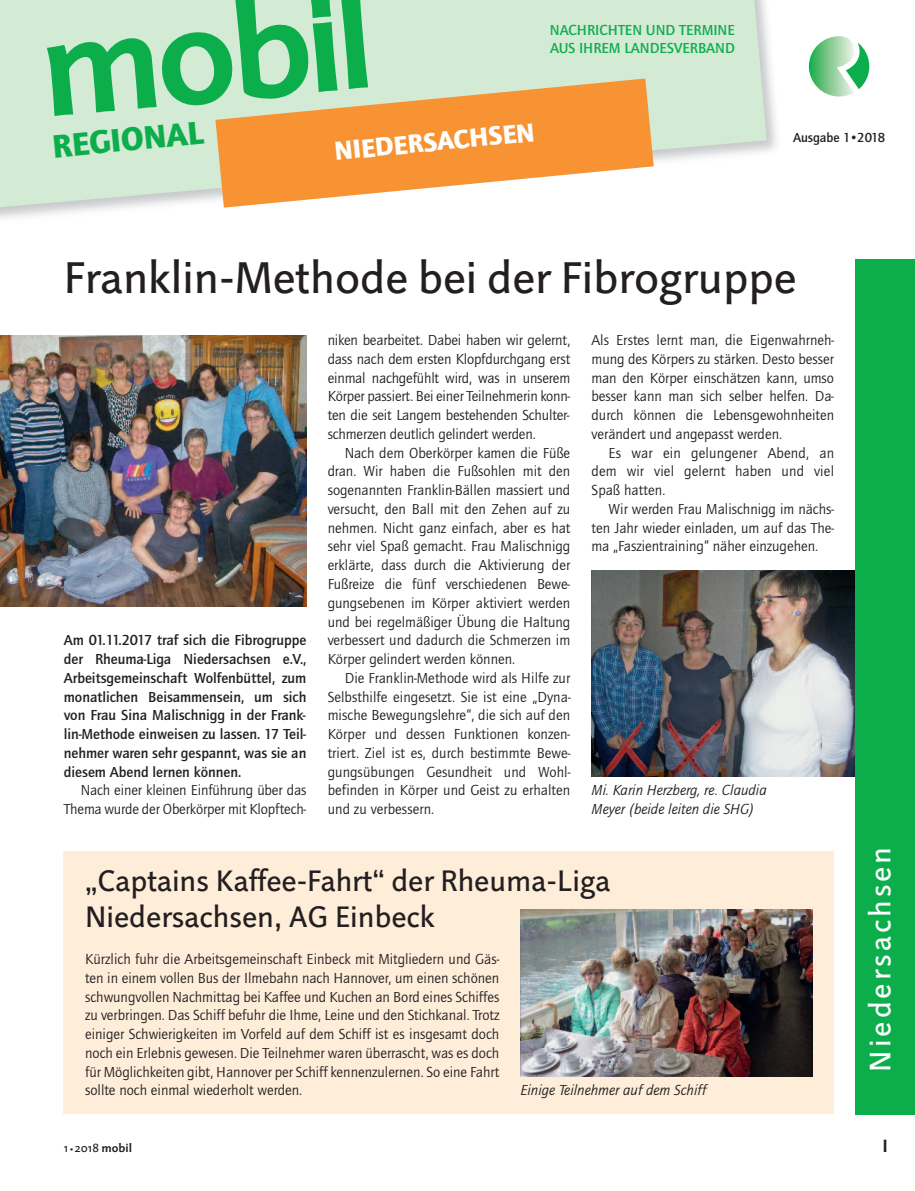
<style>
.page{position:relative;width:915px;height:1191px;background:#fff}
.page>*{position:absolute;margin:0;border:0;box-sizing:border-box;transform-origin:0 0}
.t1{font:45px "Linotype Projekt";color:#231f20}
.t2{font:900 33.6px "Quay Sans ITC";color:#0cae4c}
.t3{font:30px/36px "Linotype Projekt";color:#231f20}
.t4{font:30px "Linotype Projekt";letter-spacing:.1em;color:#fff}
.t5{font:900 27px "Quay Sans ITC";color:#fff}
.t6{font:700 18px "Linotype Projekt";color:#231f20}
.t7{font:15px/18.8px "Quay Sans ITC";color:#231f20;text-align:justify}
.t8{font:500 15px/18.8px "Quay Sans ITC";color:#231f20;text-align:justify}
.t9{font:italic 15px/18.8px "Quay Sans ITC";color:#231f20}
.t10{font:500 15px/18px "Quay Sans ITC";color:#0cae4c}
.t11{font:500 13.5px "Quay Sans ITC";color:#231f20}
.t12{font:12px "Linotype Projekt";color:#231f20}
.s1{font-size:9px}
.s2{font-weight:700}
</style>
<div class="page">
<img style="left:591px;top:570px;width:263px;height:206px">
<svg style="left:0;top:0;width:766px;height:210px;background:#d7ebd8"></svg>
<svg style="left:47px;top:0;width:321px;height:116px;background:#82d19c"></svg>
<svg style="left:215px;top:78px;width:438px;height:130px;fill:#f79332"></svg>
<svg style="left:808px;top:36px;width:61px;height:61px"></svg>
<img style="left:0;top:335px;width:306px;height:272px">
<div style="left:854px;top:259px;width:60px;height:855px;background:#0cae4c"></div>
<div style="left:64px;top:851px;width:769px;height:263px;background:#feedd9"></div>
<img style="left:520px;top:909px;width:292px;height:167px">
<p class="t10" style="left:549px;top:22px;width:186px">NACHRICHTEN UND TERMINE<br>AUS IHREM LANDESVERBAND</p>
<h2 class="t2" style="left:51px;top:133px;width:153px;rotate:-5deg">REGIONAL</h2>
<p class="t11" style="left:792px;top:132px;width:93px">Ausgabe 1•2018</p>
<h3 class="t5" style="left:334px;top:140px;width:202px;rotate:-5deg">NIEDERSACHSEN</h3>
<h1 class="t1" style="left:64px;top:262px;width:734px">Franklin-Methode bei der Fibrogruppe</h1>
<p class="t8" style="left:64px;top:632px;width:244px">Am 01.11.2017 traf sich die Fibrogruppe der Rheuma-Liga Niedersachsen e.V., Arbeitsgemeinschaft Wolfenbüttel, zum monatlichen Beisammensein, um sich von Frau Sina Malischnigg in der Frank&shy;lin-Methode einweisen zu lassen. 17 Teil&shy;nehmer waren sehr gespannt, was sie an diesem Abend lernen können.</p>
<p class="t7" style="left:64px;top:782px;width:244px;text-align:right">Nach einer kleinen Einführung über das<br>Thema wurde der Oberkörper mit Klopftech-</p>
<p class="t7" style="left:327px;top:332px;width:244px">niken bearbeitet. Dabei haben wir gelernt, dass nach dem ersten Klopfdurchgang erst einmal nachgefühlt wird, was in unserem Körper passiert. Bei einer Teilnehmerin konn&shy;ten die seit Langem bestehenden Schulter&shy;schmerzen deutlich gelindert werden.</p>
<p class="t7" style="left:327px;top:444px;width:244px;text-indent:17px">Nach dem Oberkörper kamen die Füße dran. Wir haben die Fußsohlen mit den sogenannten Franklin-Bällen massiert und versucht, den Ball mit den Zehen auf zu nehmen. Nicht ganz einfach, aber es hat sehr viel Spaß gemacht. Frau Malischnigg erklärte, dass durch die Aktivierung der Fußreize die fünf verschiedenen Bewe&shy;gungsebenen im Körper aktiviert werden und bei regelmäßiger Übung die Haltung verbessert und dadurch die Schmerzen im Körper gelindert werden können.</p>
<p class="t7" style="left:327px;top:669px;width:244px;text-indent:17px">Die Franklin-Methode wird als Hilfe zur Selbsthilfe eingesetzt. Sie ist eine „Dyna&shy;mische Bewegungslehre“, die sich auf den Körper und dessen Funktionen konzen&shy;triert. Ziel ist es, durch bestimmte Bewe&shy;gungsübungen Gesundheit und Wohl&shy;befinden in Körper und Geist zu erhalten und zu verbessern.</p>
<p class="t7" style="left:591px;top:332px;width:244px">Als Erstes lernt man, die Eigenwahrneh&shy;mung des Körpers zu stärken. Desto besser man den Körper einschätzen kann, umso besser kann man sich selber helfen. Da&shy;durch können die Lebensgewohnheiten verändert und angepasst werden.</p>
<p class="t7" style="left:591px;top:444px;width:244px;text-indent:17px">Es war ein gelungener Abend, an dem wir viel gelernt haben und viel Spaß hatten.</p>
<p class="t7" style="left:591px;top:501px;width:244px;text-indent:17px">Wir werden Frau Malischnigg im nächs&shy;ten Jahr wieder einladen, um auf das The&shy;ma „Faszientraining“ näher einzugehen.</p>
<p class="t9" style="left:591px;top:782px;width:177px">Mi. Karin Herzberg, re. Claudia<br>Meyer (beide leiten die SHG)</p>
<h3 class="t3" style="left:85px;top:866px;width:526px">„Captains Kaffee-Fahrt“ der Rheuma-Liga<br>Niedersachsen, AG Einbeck</h3>
<p class="t7" style="left:85px;top:951px;width:415px">Kürzlich fuhr die Arbeitsgemeinschaft Einbeck mit Mitgliedern und Gäs&shy;ten in einem vollen Bus der Ilmebahn nach Hannover, um einen schönen schwungvollen Nachmittag bei Kaffee und Kuchen an Bord eines Schiffes zu verbringen. Das Schiff befuhr die Ihme, Leine und den Stichkanal. Trotz einiger Schwierigkeiten im Vorfeld auf dem Schiff ist es insgesamt doch noch ein Erlebnis gewesen. Die Teilnehmer waren überrascht, was es doch für Möglichkeiten gibt, Hannover per Schiff kennenzulernen. So eine Fahrt sollte noch einmal wiederholt werden.</p>
<p class="t9" style="left:520px;top:1082px;width:187px">Einige Teilnehmer auf dem Schiff</p>
<h3 class="t4" style="left:869px;top:1071px;width:226px;rotate:-90deg">Niedersachsen</h3>
<p class="t12" style="left:64px;top:1143px;width:70px">1 <span class="s1">•</span>2018 <span class="s2">mobil</span></p>
<p class="t6" style="left:882px;top:1139px;width:7px">I</p>
</div>
